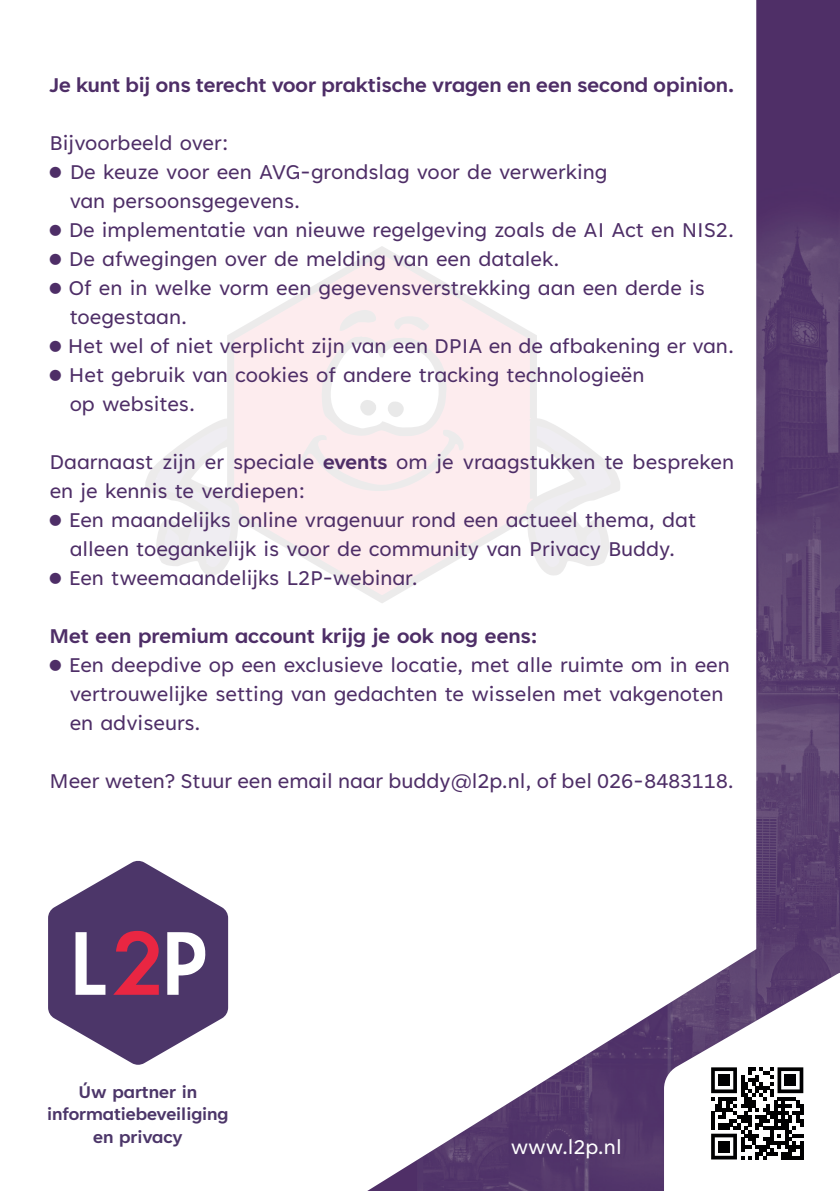
<style>
.page{position:relative;width:840px;height:1191px;background:#fff}
.page>*{position:absolute;margin:0;border:0;box-sizing:border-box;transform-origin:0 0}
.t1{font:23px/29px "Tenorite";color:#4e2e67}
.t2{font:700 23px "Tenorite";color:#4e2e67}
.t3{font:23px "Tenorite";color:#fff}
.t4{font:700 19.6px/22.4px "Tenorite";color:#4c3669;text-align:center}
.s1{font-weight:700}
</style>
<div class="page">
<svg style="left:145px;top:332px;width:89px;height:243px"></svg>
<svg style="left:234px;top:255px;width:133px;height:340px;fill:#fdecee"></svg>
<svg style="left:300px;top:310px;width:67px;height:181px"></svg>
<svg style="left:154px;top:426px;width:77px;height:141px"></svg>
<img style="left:367px;top:0;width:472px;height:1191px">
<svg style="left:48px;top:860px;width:180px;height:204px"></svg>
<svg style="left:663px;top:969px;width:176px;height:222px"></svg>
<div style="left:718px;top:1074px;width:11px;height:11px;background:#000001"></div>
<div style="left:784px;top:1074px;width:11px;height:11px;background:#000001"></div>
<div style="left:718px;top:1141px;width:11px;height:11px;background:#000001"></div>
<p class="t2" style="left:50px;top:73px;width:685px">Je kunt bij ons terecht voor praktische vragen en een second opinion.</p>
<p class="t1" style="left:50px;top:130px;width:181px">Bijvoorbeeld over:</p>
<p class="t1" style="left:70px;top:159px;width:539px;text-indent:-20px">● De keuze voor een AVG-grondslag voor de verwerking van persoonsgegevens.</p>
<p class="t1" style="left:50px;top:217px;width:685px">● De implementatie van nieuwe regelgeving zoals de AI Act en NIS2.</p>
<p class="t1" style="left:50px;top:246px;width:511px">● De afwegingen over de melding van een datalek.</p>
<p class="t1" style="left:70px;top:275px;width:636px;text-indent:-20px">● Of en in welke vorm een gegevensverstrekking aan een derde is toegestaan.</p>
<p class="t1" style="left:50px;top:333px;width:685px">● Het wel of niet verplicht zijn van een DPIA en de afbakening er van.</p>
<p class="t1" style="left:70px;top:362px;width:576px;text-indent:-20px">● Het gebruik van cookies of andere tracking technologieën op websites.</p>
<p class="t1" style="left:50px;top:449px;width:685px">Daarnaast zijn er speciale <span class="s1">events</span> om je vraagstukken te bespreken en je kennis te verdiepen:</p>
<p class="t1" style="left:50px;top:507px;width:647px;text-align:center">● Een maandelijks online vragenuur rond een actueel thema, dat alleen toegankelijk is voor de community van Privacy Buddy.</p>
<p class="t1" style="left:50px;top:565px;width:369px">● Een tweemaandelijks L2P-webinar.</p>
<p class="t2" style="left:50px;top:624px;width:489px">Met een premium account krijg je ook nog eens:</p>
<p class="t1" style="left:70px;top:652px;width:661px;text-indent:-20px">● Een deepdive op een exclusieve locatie, met alle ruimte om in een vertrouwelijke setting van gedachten te wisselen met vakgenoten en adviseurs.</p>
<p class="t1" style="left:50px;top:768px;width:685px">Meer weten? Stuur een email naar buddy@l2p.nl, of bel 026-8483118.</p>
<p class="t4" style="left:47px;top:1082px;width:183px">Úw partner in informatiebeveiliging en privacy</p>
<p class="t3" style="left:510px;top:1135px;width:112px">www.l2p.nl</p>
</div>
